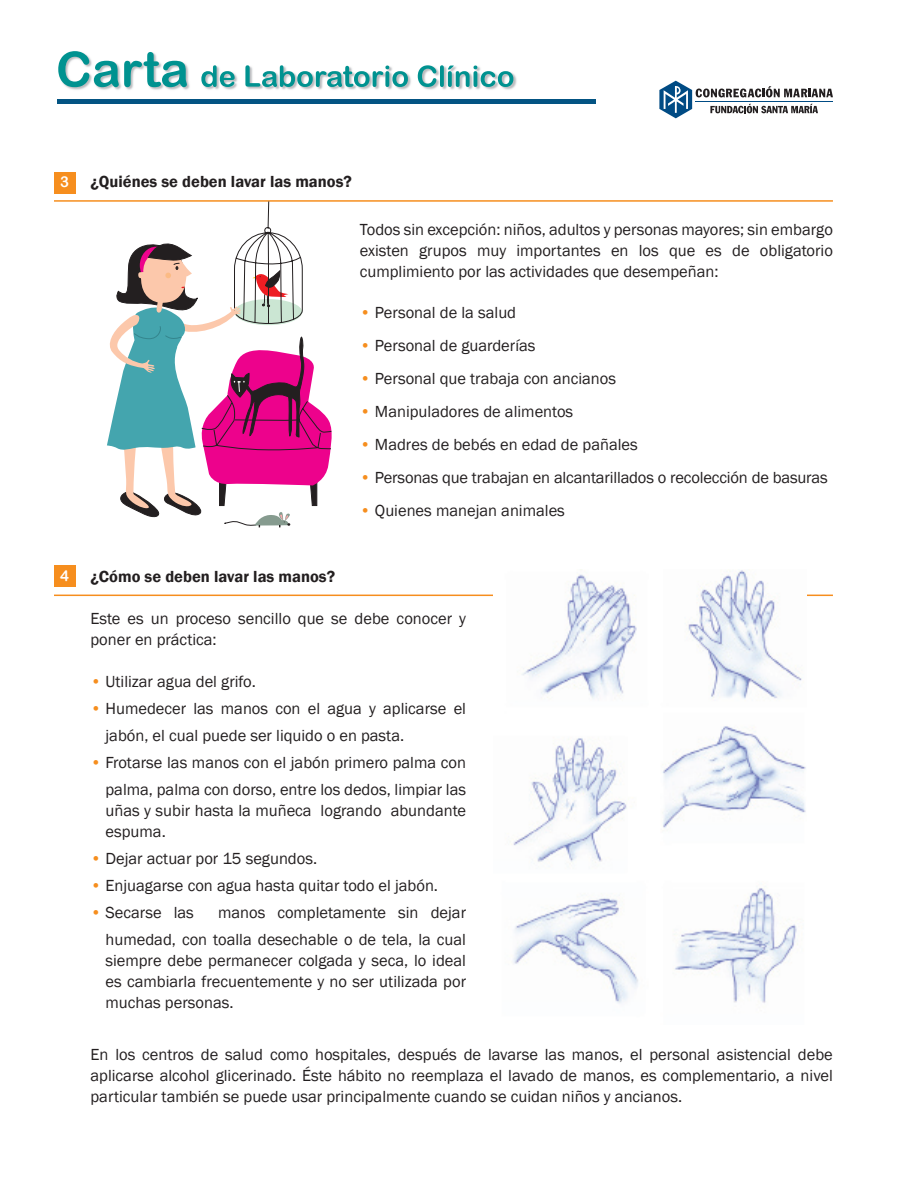
<style>
.page{position:relative;width:918px;height:1188px;background:#fff}
.page>*{position:absolute;margin:0;border:0;box-sizing:border-box;transform-origin:0 0}
.t1{font:16.5px/21px "Franklin Gothic";color:#231f20}
.t2{font:600 16.5px "Franklin Gothic";color:#231f20}
.t3{font:15px "Arial Rounded MT Bold";color:#fff}
.s1{color:#f68e1e}
</style>
<div class="page">
<svg style="left:659px;top:81px;width:174px;height:37px"></svg>
<img style="left:67px;top:66px;width:450px;height:24px">
<svg style="left:58px;top:51px;width:129px;height:36px"></svg>
<svg style="left:201px;top:65px;width:312px;height:22px"></svg>
<hr style="left:57px;top:99px;width:539px;height:4px;background:#035483">
<hr style="left:54px;top:595px;width:779px;height:1px;background:#f68e1e">
<div style="left:54px;top:566px;width:21px;height:21px;background:#f68e1e"></div>
<img style="left:493px;top:569px;width:314px;height:435px">
<hr style="left:54px;top:200px;width:779px;height:2px;background:#f68e1e">
<div style="left:54px;top:172px;width:21px;height:21px;background:#f68e1e"></div>
<svg style="left:106px;top:201px;width:228px;height:326px"></svg>
<p class="t3" style="left:60px;top:172px;width:10px">13</p>
<p class="t2" style="left:91px;top:172px;width:263px">¿Quiénes se deben lavar las manos?</p>
<p class="t1" style="left:360px;top:219px;width:475px;text-align:justify">Todos sin excepción: niños, adultos y personas mayores; sin embargo existen grupos muy importantes en los que es de obligatorio cumplimiento por las actividades que desempeñan:</p>
<p class="t1" style="left:360px;top:303px;width:158px"><span class="s1">•</span> Personal de la salud</p>
<p class="t1" style="left:360px;top:336px;width:177px"><span class="s1">•</span> Personal de guarderías</p>
<p class="t1" style="left:360px;top:369px;width:258px"><span class="s1">•</span> Personal que trabaja con ancianos</p>
<p class="t1" style="left:360px;top:402px;width:215px"><span class="s1">•</span> Manipuladores de alimentos</p>
<p class="t1" style="left:360px;top:435px;width:280px"><span class="s1">•</span> Madres de bebés en edad de pañales</p>
<p class="t1" style="left:360px;top:468px;width:469px"><span class="s1">•</span> Personas que trabajan en alcantarillados o recolección de basuras</p>
<p class="t1" style="left:360px;top:501px;width:207px"><span class="s1">•</span> Quienes manejan animales</p>
<p class="t3" style="left:60px;top:565px;width:10px">14</p>
<p class="t2" style="left:91px;top:566px;width:246px">¿Cómo se deben lavar las manos?</p>
<p class="t1" style="left:91px;top:608px;width:377px">Este es un proceso sencillo que se debe conocer y poner en práctica:</p>
<p class="t1" style="left:91px;top:671px;width:167px"><span class="s1">•</span> Utilizar agua del grifo.</p>
<p class="t1" style="left:106px;top:695px;width:362px;line-height:27px;text-indent:-15px"><span class="s1">•</span> Humedecer las manos con el agua y aplicarse el jabón, el cual puede ser liquido o en pasta.</p>
<p class="t1" style="left:91px;top:749px;width:377px;line-height:27px;text-align:right"><span class="s1">•</span> Frotarse las manos con el jabón primero palma con palma, palma con dorso, entre los dedos, limpiar las</p>
<p class="t1" style="left:106px;top:800px;width:362px">uñas y subir hasta la muñeca logrando abundante espuma.</p>
<p class="t1" style="left:91px;top:848px;width:228px"><span class="s1">•</span> Dejar actuar por 15 segundos.</p>
<p class="t1" style="left:91px;top:875px;width:349px"><span class="s1">•</span> Enjuagarse con agua hasta quitar todo el jabón.</p>
<p class="t1" style="left:91px;top:902px;width:105px"><span class="s1">•</span> Secarse las</p>
<p class="t1" style="left:106px;top:899px;width:362px;line-height:27px;text-align:right">manos completamente sin dejar<br>humedad, con toalla desechable o de tela, la cual</p>
<p class="t1" style="left:106px;top:950px;width:362px;text-align:justify">siempre debe permanecer colgada y seca, lo ideal es cambiarla frecuentemente y no ser utilizada por muchas personas.</p>
<p class="t1" style="left:91px;top:1045px;width:744px;text-align:justify">En los centros de salud como hospitales, después de lavarse las manos, el personal asistencial debe aplicarse alcohol glicerinado. Éste hábito no reemplaza el lavado de manos, es complementario, a nivel particular también se puede usar principalmente cuando se cuidan niños y ancianos.</p>
</div>
